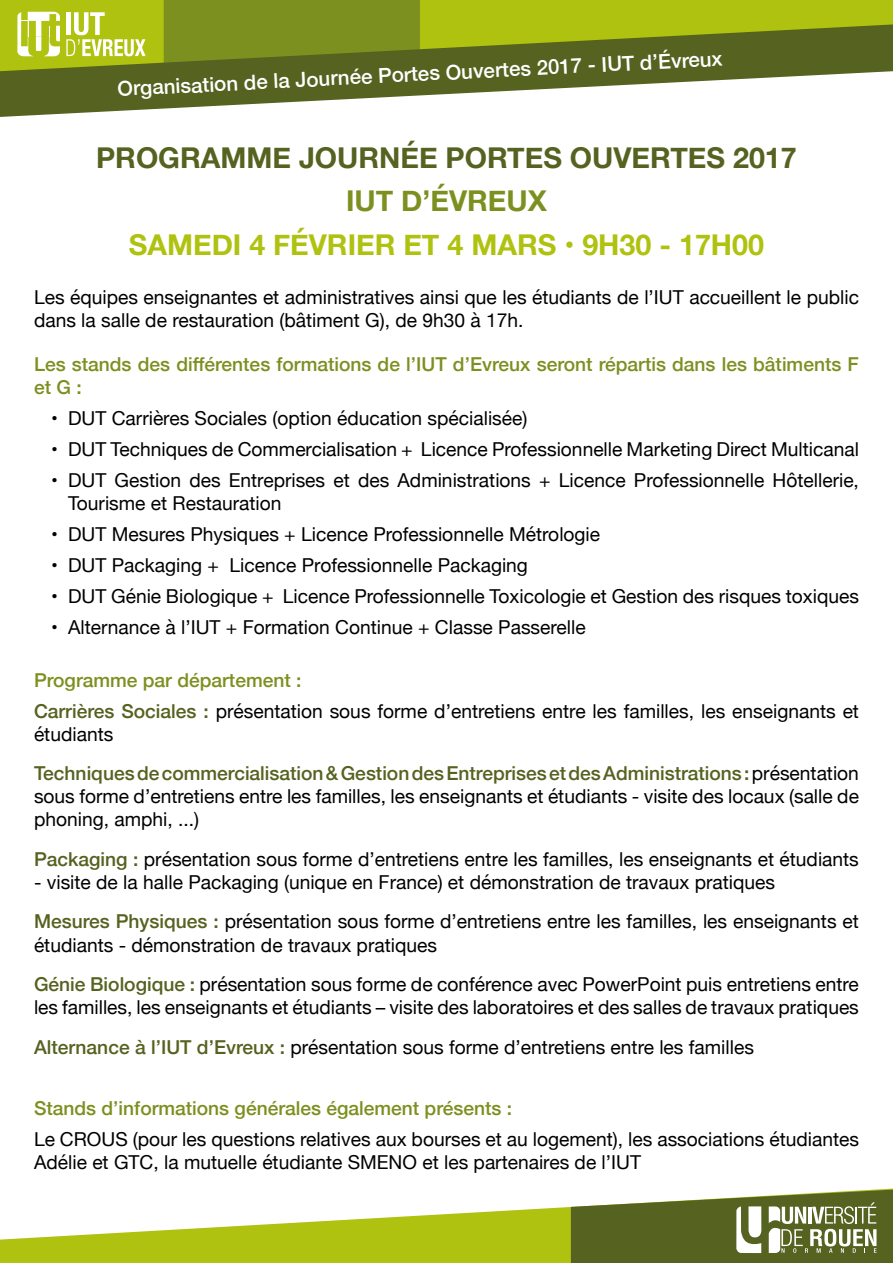
<style>
.page{position:relative;width:893px;height:1263px;background:#fff}
.page>*{position:absolute;margin:0;border:0;box-sizing:border-box;transform-origin:0 0}
.t1{font:700 28.65px "Helvetica Neue";color:#556220}
.t2{font:700 28.65px "Helvetica Neue";color:#afc210}
.t3{font:700 28.65px "Helvetica Neue";color:#7c9020}
.t4{font:500 20.55px "Helvetica Neue";color:#fff}
.t5{font:19.2px/23.1px "Helvetica Neue";color:#000}
.t6{font:500 19.2px/23.1px "Helvetica Neue";color:#7c9020}
.t7{font:500 19.2px/39.5px "Helvetica Neue";color:#556220}
.s1{font-weight:500;color:#7c9020}
.s2{font-weight:500;color:#556220}
.s3{font-weight:400;color:#000}
</style>
<div class="page">
<div style="left:0;top:0;width:893px;height:24px;background:#afc210"></div>
<div style="left:164px;top:0;width:256px;height:24px;background:#7c9020"></div>
<svg style="left:0;top:24px;width:893px;height:93px;fill:#556220"></svg>
<svg style="left:0;top:1188px;width:893px;height:75px;fill:#afc210"></svg>
<svg style="left:17px;top:12px;width:43px;height:44px"></svg>
<svg style="left:66px;top:12px;width:80px;height:44px"></svg>
<svg style="left:571px;top:1189px;width:322px;height:74px"></svg>
<p class="t4" style="left:117px;top:73px;width:607px;rotate:-3deg">Organisation de la Journée Portes Ouvertes 2017 - IUT d’Évreux</p>
<h1 class="t1" style="left:96px;top:135px;width:702px">PROGRAMME JOURNÉE PORTES OUVERTES 2017</h1>
<h1 class="t3" style="left:346px;top:179px;width:202px">IUT D’ÉVREUX</h1>
<h1 class="t2" style="left:129px;top:222px;width:637px">SAMEDI 4 FÉVRIER ET 4 MARS • 9H30 - 17H00</h1>
<p class="t5" style="left:34px;top:287px;width:826px">Les équipes enseignantes et administratives ainsi que les étudiants de l’IUT accueillent le public dans la salle de restauration (bâtiment G), de 9h30 à 17h.</p>
<p class="t6" style="left:34px;top:351px;width:826px">Les stands des différentes formations de l’IUT d’Evreux seront répartis dans les bâtiments F et G :</p>
<p class="t5" style="left:51px;top:408px;width:478px">• DUT Carrières Sociales (option éducation spécialisée)</p>
<p class="t5" style="left:51px;top:439px;width:809px">• DUT Techniques de Commercialisation + Licence Professionnelle Marketing Direct Multicanal</p>
<p class="t5" style="left:68px;top:470px;width:792px;text-indent:-17px">• DUT Gestion des Entreprises et des Administrations + Licence Professionnelle Hôtellerie,<br>Tourisme et Restauration</p>
<p class="t5" style="left:51px;top:524px;width:551px">• DUT Mesures Physiques + Licence Professionnelle Métrologie</p>
<p class="t5" style="left:51px;top:555px;width:478px">• DUT Packaging + Licence Professionnelle Packaging</p>
<p class="t5" style="left:51px;top:586px;width:809px">• DUT Génie Biologique + Licence Professionnelle Toxicologie et Gestion des risques toxiques</p>
<p class="t5" style="left:51px;top:617px;width:536px">• Alternance à l’IUT + Formation Continue + Classe Passerelle</p>
<p class="t5" style="left:34px;top:665px;width:826px;line-height:31px"><span class="s1">Programme par département :<br></span><span class="s2">Carrières Sociales :</span> présentation sous forme d’entretiens entre les familles, les enseignants et</p>
<p class="t7" style="left:34px;top:713px;width:826px"><span class="s3">étudiants<br></span>Techniques de commercialisation &amp; Gestion des Entreprises et des Administrations : <span class="s3">présentation</span></p>
<p class="t5" style="left:34px;top:786px;width:826px">sous forme d’entretiens entre les familles, les enseignants et étudiants - visite des locaux (salle de phoning, amphi, ...)</p>
<p class="t5" style="left:34px;top:849px;width:826px"><span class="s2">Packaging :</span> présentation sous forme d’entretiens entre les familles, les enseignants et étudiants</p>
<p class="t5" style="left:34px;top:863px;width:826px;line-height:39.5px">- visite de la halle Packaging (unique en France) et démonstration de travaux pratiques<br><span class="s2">Mesures Physiques :</span> présentation sous forme d’entretiens entre les familles, les enseignants et</p>
<p class="t5" style="left:34px;top:926px;width:826px;line-height:39.5px">étudiants - démonstration de travaux pratiques<br><span class="s2">Génie Biologique :</span> présentation sous forme de conférence avec PowerPoint puis entretiens entre</p>
<p class="t5" style="left:34px;top:988px;width:826px;line-height:39.5px">les familles, les enseignants et étudiants – visite des laboratoires et des salles de travaux pratiques<br><span class="s2">Alternance à l’IUT d’Evreux :</span> présentation sous forme d’entretiens entre les familles</p>
<p class="t6" style="left:34px;top:1094px;width:480px">Stands d’informations générales également présents :</p>
<p class="t5" style="left:34px;top:1128px;width:826px">Le CROUS (pour les questions relatives aux bourses et au logement), les associations étudiantes<br>Adélie et GTC, la mutuelle étudiante SMENO et les partenaires de l’IUT</p>
</div>
